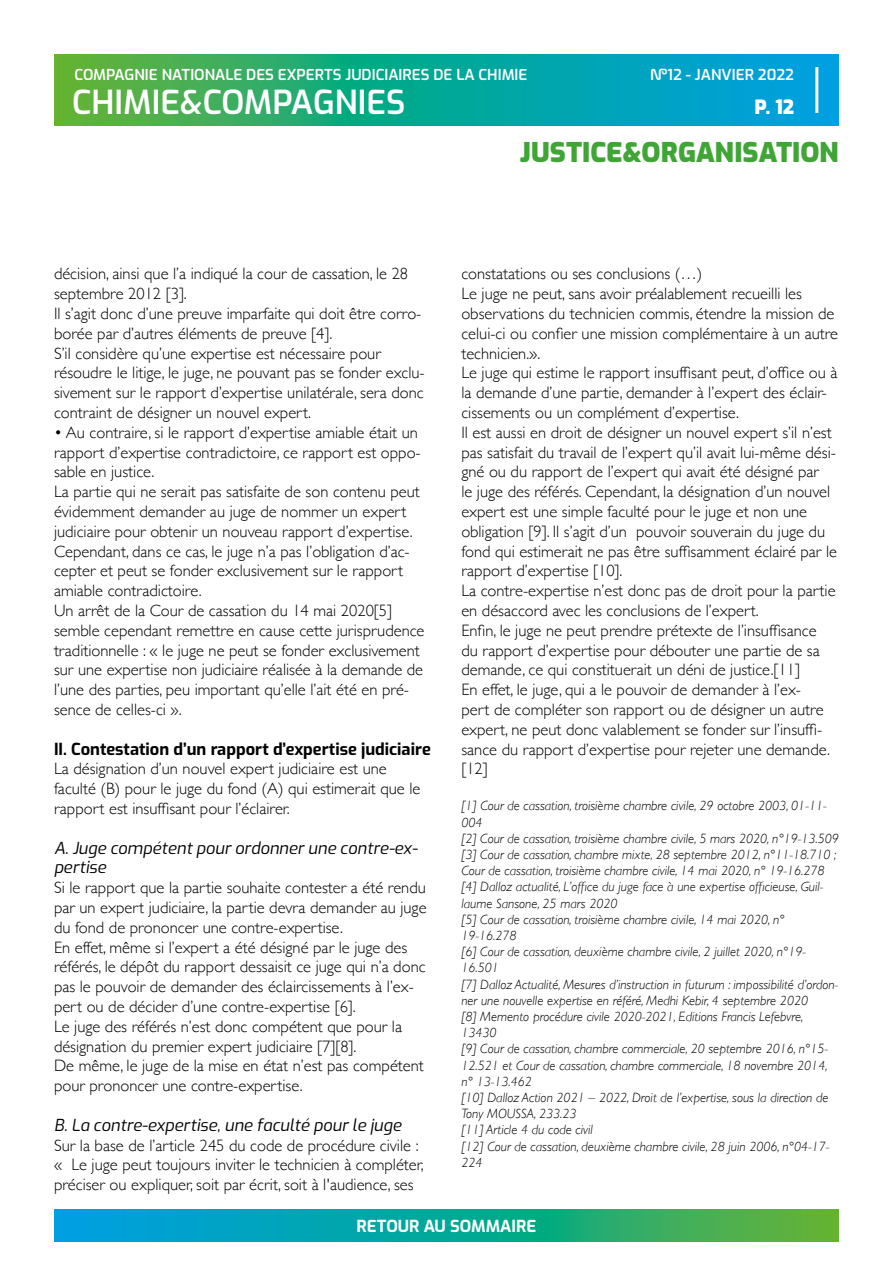
<style>
.page{position:relative;width:893px;height:1263px;background:#fff}
.page>*{position:absolute;margin:0;border:0;box-sizing:border-box;transform-origin:0 0}
.t1{font:600 33px "Exo";color:#fff}
.t2{font:900 27px "Exo";color:#3fa535}
.t3{font:900 19.5px "Exo";color:#fff}
.t4{font:300 16.5px/19.8px "Gill Sans";color:#000}
.t5{font:italic 16.5px/19.8px "Exo";color:#000}
.t6{font:700 16.5px "Exo";color:#000}
.t7{font:700 16.5px "Exo";color:#fff}
.t8{font:600 15px "Exo";color:#fff}
.t9{font:italic 300 13.5px/16.2px "Gill Sans";color:#000}
</style>
<div class="page">
<svg style="left:54px;top:54px;width:785px;height:71px;background:#18a891"></svg>
<hr style="left:815px;top:67px;width:3px;height:46px;background:#fff">
<svg style="left:54px;top:1209px;width:785px;height:32px;background:#17a892"></svg>
<p class="t8" style="left:74px;top:63px;width:455px">COMPAGNIE NATIONALE DES EXPERTS JUDICIAIRES DE LA CHIMIE</p>
<p class="t8" style="left:650px;top:63px;width:145px">№12 - JANVIER 2022</p>
<h1 class="t1" style="left:72px;top:77px;width:335px">CHIMIE&amp;COMPAGNIES</h1>
<p class="t3" style="left:754px;top:92px;width:41px">P. 12</p>
<h2 class="t2" style="left:520px;top:132px;width:321px">JUSTICE&amp;ORGANISATION</h2>
<p class="t4" style="left:54px;top:263px;width:372px">décision, ainsi que l’a indiqué la cour de cassation, le 28 septembre 2012 [3].<br>Il s’agit donc d’une preuve imparfaite qui doit être corro&shy;borée par d’autres éléments de preuve [4].<br>S’il considère qu’une expertise est nécessaire pour résoudre le litige, le juge, ne pouvant pas se fonder exclu&shy;sivement sur le rapport d’expertise unilatérale, sera donc contraint de désigner un nouvel expert.</p>
<p class="t4" style="left:54px;top:422px;width:372px">• Au contraire, si le rapport d’expertise amiable était un rapport d’expertise contradictoire, ce rapport est oppo&shy;sable en justice.<br>La partie qui ne serait pas satisfaite de son contenu peut évidemment demander au juge de nommer un expert judiciaire pour obtenir un nouveau rapport d’expertise.<br>Cependant, dans ce cas, le juge n’a pas l’obligation d’ac&shy;cepter et peut se fonder exclusivement sur le rapport amiable contradictoire.<br>Un arrêt de la Cour de cassation du 14 mai 2020[5] semble cependant remettre en cause cette jurisprudence traditionnelle : « le juge ne peut se fonder exclusivement sur une expertise non judiciaire réalisée à la demande de l’une des parties, peu important qu’elle l’ait été en pré&shy;sence de celles-ci ».</p>
<p class="t6" style="left:54px;top:736px;width:378px">II. Contestation d’un rapport d’expertise judiciaire</p>
<p class="t4" style="left:54px;top:758px;width:368px">La désignation d’un nouvel expert judiciaire est une faculté (B) pour le juge du fond (A) qui estimerait que le rapport est insuffisant pour l’éclairer.</p>
<p class="t5" style="left:54px;top:837px;width:365px">A. Juge compétent pour ordonner une contre-ex&shy;pertise</p>
<p class="t4" style="left:54px;top:877px;width:374px">Si le rapport que la partie souhaite contester a été rendu par un expert judiciaire, la partie devra demander au juge du fond de prononcer une contre-expertise.<br>En effet, même si l’expert a été désigné par le juge des référés, le dépôt du rapport dessaisit ce juge qui n’a donc pas le pouvoir de demander des éclaircissements à l’ex&shy;pert ou de décider d’une contre-expertise [6].<br>Le juge des référés n’est donc compétent que pour la désignation du premier expert judiciaire [7][8].<br>De même, le juge de la mise en état n’est pas compétent pour prononcer une contre-expertise.</p>
<p class="t5" style="left:54px;top:1114px;width:349px">B. La contre-expertise, une faculté pour le juge</p>
<p class="t4" style="left:54px;top:1134px;width:371px">Sur la base de l’article 245 du code de procédure civile : « Le juge peut toujours inviter le technicien à compléter, préciser ou expliquer, soit par écrit, soit à l'audience, ses</p>
<p class="t4" style="left:461px;top:263px;width:378px">constatations ou ses conclusions (…)<br>Le juge ne peut, sans avoir préalablement recueilli les observations du technicien commis, étendre la mission de celui-ci ou confier une mission complémentaire à un autre technicien.».<br>Le juge qui estime le rapport insuffisant peut, d’office ou à la demande d’une partie, demander à l’expert des éclair&shy;cissements ou un complément d’expertise.<br>Il est aussi en droit de désigner un nouvel expert s’il n’est pas satisfait du travail de l’expert qu’il avait lui-même dési&shy;gné ou du rapport de l’expert qui avait été désigné par<br>le juge des référés. Cependant, la désignation d’un nouvel expert est une simple faculté pour le juge et non une obligation [9]. Il s’agit d’un pouvoir souverain du juge du fond qui estimerait ne pas être suffisamment éclairé par le rapport d’expertise [10].<br>La contre-expertise n’est donc pas de droit pour la partie en désaccord avec les conclusions de l’expert.<br>Enfin, le juge ne peut prendre prétexte de l’insuffisance<br>du rapport d’expertise pour débouter une partie de sa demande, ce qui constituerait un déni de justice.[11]<br>En effet, le juge, qui a le pouvoir de demander à l’ex-<br>pert de compléter son rapport ou de désigner un autre expert, ne peut donc valablement se fonder sur l’insuffi&shy;sance du rapport d’expertise pour rejeter une demande. [12]</p>
<p class="t9" style="left:461px;top:798px;width:379px">[1] Cour de cassation, troisième chambre civile, 29 octobre 2003, 01-11- 004<br>[2] Cour de cassation, troisième chambre civile, 5 mars 2020, n°19-13.509 [3] Cour de cassation, chambre mixte, 28 septembre 2012, n°11-18.710 ; Cour de cassation, troisième chambre civile, 14 mai 2020, n° 19-16.278 [4] Dalloz actualité, L’office du juge face à une expertise officieuse, Guil&shy;laume Sansone, 25 mars 2020<br>[5] Cour de cassation, troisième chambre civile, 14 mai 2020, n° 19-16.278<br>[6] Cour de cassation, deuxième chambre civile, 2 juillet 2020, n°19- 16.501<br>[7] Dalloz Actualité, Mesures d’instruction in futurum : impossibilité d’ordon&shy;ner une nouvelle expertise en référé, Medhi Kebir, 4 septembre 2020<br>[8] Memento procédure civile 2020-2021, Editions Francis Lefebvre, 13430<br>[9] Cour de cassation, chambre commerciale, 20 septembre 2016, n°15- 12.521 et Cour de cassation, chambre commerciale, 18 novembre 2014, n° 13-13.462<br>[10] Dalloz Action 2021 – 2022, Droit de l’expertise, sous la direction de Tony MOUSSA, 233.23<br>[11] Article 4 du code civil<br>[12] Cour de cassation, deuxième chambre civile, 28 juin 2006, n°04-17- 224</p>
<p class="t7" style="left:357px;top:1214px;width:181px">RETOUR AU SOMMAIRE</p>
</div>
